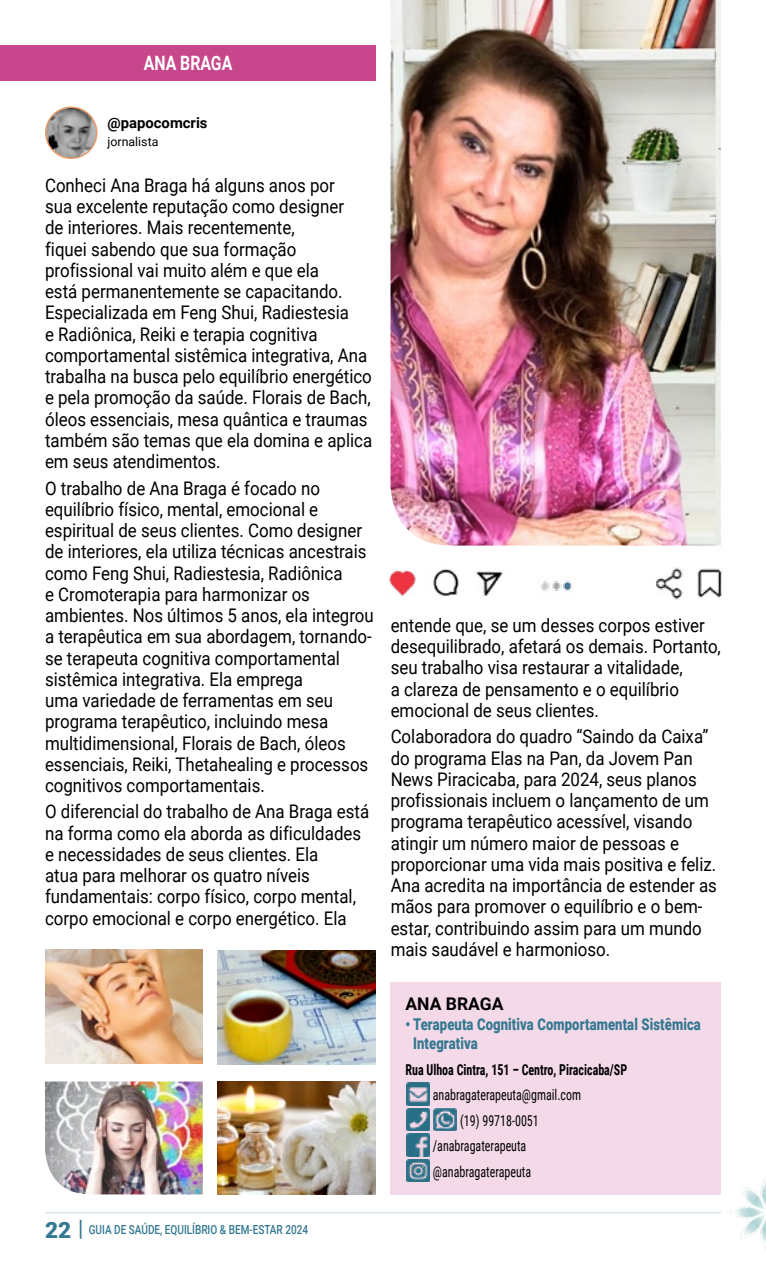
<style>
.page{position:relative;width:766px;height:1262px;background:#fff}
.page>*{position:absolute;margin:0;border:0;box-sizing:border-box;transform-origin:0 0}
.Dados{font:700 19.75px "Roboto";color:#fff;scale:.8 1}
.Texto{font:18.75px/21.2px "Roboto";color:#000;scale:.9 1}
.NOME_CLIENTE{font:700 17.5px "Roboto";color:#000}
.t1{font:900 16.25px/19.5px "Roboto";letter-spacing:.01em;color:#337890;scale:.8 1}
.Dados-2{font:15px "Roboto Condensed";color:#000;scale:.8 1}
.Endereco{font:700 15px "Roboto Condensed";color:#000;scale:.8 1}
.Dados-3{font:700 14.88px "Roboto";color:#000}
.t2{font:500 12.5px "Roboto";color:#337890;scale:.8 1}
.Dados-4{font:12.38px "Roboto";color:#000}
.s1{font-weight:900;font-size:22.5px}
</style>
<div class="page">
<hr style="left:45px;top:1212px;width:675px;height:1px;background:#337890">
<img style="left:729px;top:1179px;width:36px;height:66px">
<div style="left:390px;top:982px;width:330px;height:212px;background:#f4dae8"></div>
<img style="left:406px;top:1082px;width:23px;height:23px">
<img style="left:406px;top:1108px;width:23px;height:22px">
<img style="left:434px;top:1108px;width:22px;height:22px">
<img style="left:406px;top:1133px;width:23px;height:23px">
<img style="left:406px;top:1159px;width:23px;height:22px">
<img style="left:46px;top:107px;width:51px;height:51px;border-radius:26px">
<div style="left:45px;top:107px;width:52px;height:52px;border:1px solid #ed9a66;border-radius:50%"></div>
<div style="left:0;top:45px;width:375px;height:35px;background:#c8468c"></div>
<img style="left:389px;top:567px;width:333px;height:33px">
<img style="left:45px;top:949px;width:158px;height:114px">
<img style="left:218px;top:950px;width:157px;height:114px">
<img style="left:218px;top:1081px;width:157px;height:113px">
<img style="left:45px;top:1081px;width:158px;height:113px">
<img style="left:390px;top:0;width:330px;height:545px">
<p class="Dados" style="left:144px;top:49px;width:112px">ANA BRAGA</p>
<p class="Dados-3" style="left:108px;top:112px;width:101px">@papocomcris</p>
<p class="Dados-4" style="left:108px;top:133px;width:52px">jornalista</p>
<p class="Texto" style="left:45px;top:174px;width:365px">Conheci Ana Braga há alguns anos por<br>sua excelente reputação como designer<br>de interiores. Mais recentemente,<br>fiquei sabendo que sua formação profissional vai muito além e que ela<br>está permanentemente se capacitando.<br>Especializada em Feng Shui, Radiestesia<br>e Radiônica, Reiki e terapia cognitiva comportamental sistêmica integrativa, Ana trabalha na busca pelo equilíbrio energético e pela promoção da saúde. Florais de Bach, óleos essenciais, mesa quântica e traumas também são temas que ela domina e aplica em seus atendimentos.</p>
<p class="Texto" style="left:45px;top:476px;width:367px">O trabalho de Ana Braga é focado no equilíbrio físico, mental, emocional e espiritual de seus clientes. Como designer de interiores, ela utiliza técnicas ancestrais como Feng Shui, Radiestesia, Radiônica<br>e Cromoterapia para harmonizar os ambientes. Nos últimos 5 anos, ela integrou a terapêutica em sua abordagem, tornando&shy;se terapeuta cognitiva comportamental sistêmica integrativa. Ela emprega<br>uma variedade de ferramentas em seu programa terapêutico, incluindo mesa multidimensional, Florais de Bach, óleos essenciais, Reiki, Thetahealing e processos cognitivos comportamentais.</p>
<p class="Texto" style="left:45px;top:800px;width:361px">O diferencial do trabalho de Ana Braga está na forma como ela aborda as dificuldades e necessidades de seus clientes. Ela<br>atua para melhorar os quatro níveis fundamentais: corpo físico, corpo mental, corpo emocional e corpo energético. Ela</p>
<p class="t2" style="left:45px;top:1220px;width:330px"><span class="s1">22 |</span> GUIA DE SAÚDE, EQUILÍBRIO &amp; BEM-ESTAR 2024</p>
<p class="Texto" style="left:390px;top:614px;width:368px">entende que, se um desses corpos estiver desequilibrado, afetará os demais. Portanto, seu trabalho visa restaurar a vitalidade,<br>a clareza de pensamento e o equilíbrio emocional de seus clientes.</p>
<p class="Texto" style="left:390px;top:725px;width:364px">Colaboradora do quadro “Saindo da Caixa” do programa Elas na Pan, da Jovem Pan News Piracicaba, para 2024, seus planos profissionais incluem o lançamento de um programa terapêutico acessível, visando atingir um número maior de pessoas e proporcionar uma vida mais positiva e feliz.<br>Ana acredita na importância de estender as mãos para promover o equilíbrio e o bem&shy;estar, contribuindo assim para um mundo mais saudável e harmonioso.</p>
<p class="NOME_CLIENTE" style="left:405px;top:991px;width:100px">ANA BRAGA</p>
<p class="t1" style="left:413px;top:1013px;width:361px;text-indent:-8px">• Terapeuta Cognitiva Comportamental Sistêmica<br>Integrativa</p>
<p class="Endereco" style="left:405px;top:1058px;width:278px">Rua Ulhoa Cintra, 151 – Centro, Piracicaba/SP</p>
<p class="Dados-2" style="left:433px;top:1084px;width:187px">anabragaterapeuta@gmail.com</p>
<p class="Dados-2" style="left:460px;top:1109px;width:100px">(19) 99718-0051</p>
<p class="Dados-2" style="left:433px;top:1135px;width:118px">/anabragaterapeuta</p>
<p class="Dados-2" style="left:433px;top:1160px;width:124px">@anabragaterapeuta</p>
</div>
